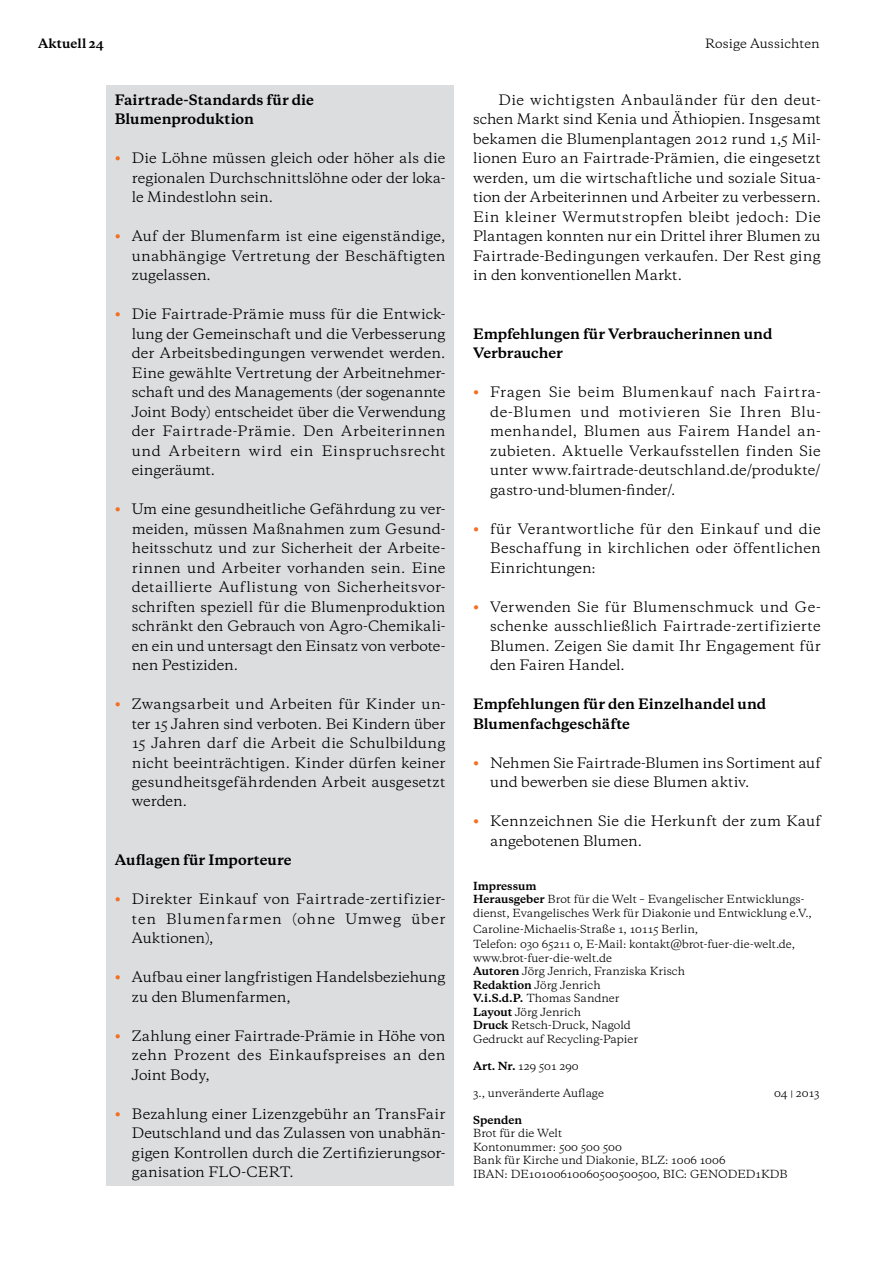
<style>
.page{position:relative;width:893px;height:1263px;background:#fff}
.page>*{position:absolute;margin:0;border:0;box-sizing:border-box;transform-origin:0 0}
.t1{font:13.5px/19.5px "Galaxie Copernicus";letter-spacing:.005em;color:#000;text-align:justify}
.t2{font:13.5px/19.5px "Copernicus";color:#000;text-align:justify}
.t3{font:700 13.5px/19.5px "Copernicus";color:#000}
.t4{font:12px "Copernicus";letter-spacing:.01em;color:#000}
.t5{font:700 12px "Copernicus";letter-spacing:.01em;color:#000}
.t6{font:10.5px/13.5px "Copernicus";color:#000}
.t7{font:700 10.5px "Copernicus";color:#000}
.s1{font-weight:800;color:#f36f21}
.s2{font-weight:700}
</style>
<div class="page">
<div style="left:106px;top:85px;width:348px;height:1100px;background:#dcddde"></div>
<p class="t5" style="left:38px;top:36px;width:67px">Aktuell 24</p>
<p class="t4" style="left:705px;top:36px;width:116px">Rosige Aussichten</p>
<p class="t3" style="left:115px;top:90px;width:201px">Fairtrade-Standards für die<br>Blumenproduktion</p>
<p class="t1" style="left:132px;top:148px;width:315px;text-indent:-17px"><span class="s1">•</span> Die Löhne müssen gleich oder höher als die regionalen Durchschnittslöhne oder der loka&shy;le Mindestlohn sein.</p>
<p class="t1" style="left:132px;top:226px;width:315px;text-indent:-17px"><span class="s1">•</span> Auf der Blumenfarm ist eine eigenständige, unabhängige Vertretung der Beschäftigten zugelassen.</p>
<p class="t1" style="left:132px;top:304px;width:315px;text-indent:-17px"><span class="s1">•</span> Die Fairtrade-Prämie muss für die Entwick&shy;lung der Gemeinschaft und die Verbesserung der Arbeitsbedingungen verwendet werden.<br>Eine gewählte Vertretung der Arbeitnehmer&shy;schaft und des Managements (der sogenannte Joint Body) entscheidet über die Verwendung der Fairtrade-Prämie. Den Arbeiterinnen und Arbeitern wird ein Einspruchsrecht eingeräumt.</p>
<p class="t1" style="left:132px;top:499px;width:315px;text-indent:-17px"><span class="s1">•</span> Um eine gesundheitliche Gefährdung zu ver&shy;meiden, müssen Maßnahmen zum Gesund&shy;heitsschutz und zur Sicherheit der Arbeite&shy;rinnen und Arbeiter vorhanden sein. Eine detaillierte Auflistung von Sicherheitsvor&shy;schriften speziell für die Blumenproduktion schränkt den Gebrauch von Agro-Chemikali&shy;en ein und untersagt den Einsatz von verbote&shy;nen Pestiziden.</p>
<p class="t1" style="left:132px;top:694px;width:315px;text-indent:-17px"><span class="s1">•</span> Zwangsarbeit und Arbeiten für Kinder un&shy;ter 15 Jahren sind verboten. Bei Kindern über 15 Jahren darf die Arbeit die Schulbildung nicht beeinträchtigen. Kinder dürfen keiner gesundheitsgefährdenden Arbeit ausgesetzt werden.</p>
<p class="t3" style="left:115px;top:850px;width:178px">Auflagen für Importeure</p>
<p class="t1" style="left:132px;top:889px;width:315px;text-indent:-17px"><span class="s1">•</span> Direkter Einkauf von Fairtrade-zertifizier&shy;ten Blumenfarmen (ohne Umweg über Auktionen),</p>
<p class="t1" style="left:132px;top:967px;width:315px;text-indent:-17px"><span class="s1">•</span> Aufbau einer langfristigen Handelsbeziehung zu den Blumenfarmen,</p>
<p class="t1" style="left:132px;top:1026px;width:315px;text-indent:-17px"><span class="s1">•</span> Zahlung einer Fairtrade-Prämie in Höhe von zehn Prozent des Einkaufspreises an den Joint Body,</p>
<p class="t1" style="left:132px;top:1104px;width:315px;text-indent:-17px"><span class="s1">•</span> Bezahlung einer Lizenzgebühr an TransFair Deutschland und das Zulassen von unabhän&shy;gigen Kontrollen durch die Zertifizierungsor&shy;ganisation FLO-CERT.</p>
<p class="t2" style="left:473px;top:90px;width:349px;text-indent:26px">Die wichtigsten Anbauländer für den deut&shy;schen Markt sind Kenia und Äthiopien. Insgesamt bekamen die Blumenplantagen 2012 rund 1,5 Mil&shy;lionen Euro an Fairtrade-Prämien, die eingesetzt werden, um die wirtschaftliche und soziale Situa&shy;tion der Arbeiterinnen und Arbeiter zu verbessern.<br>Ein kleiner Wermutstropfen bleibt jedoch: Die Plantagen konnten nur ein Drittel ihrer Blumen zu Fairtrade-Bedingungen verkaufen. Der Rest ging in den konventionellen Markt.</p>
<p class="t3" style="left:473px;top:324px;width:301px">Empfehlungen für Verbraucherinnen und<br>Verbraucher</p>
<p class="t1" style="left:490px;top:382px;width:332px;text-indent:-17px"><span class="s1">•</span> Fragen Sie beim Blumenkauf nach Fairtra&shy;de-Blumen und motivieren Sie Ihren Blu&shy;menhandel, Blumen aus Fairem Handel an&shy;zubieten. Aktuelle Verkaufsstellen finden Sie unter www.fairtrade-deutschland.de/produkte/ gastro-und-blumen-finder/.</p>
<p class="t1" style="left:490px;top:519px;width:332px;text-indent:-17px"><span class="s1">•</span> für Verantwortliche für den Einkauf und die Beschaffung in kirchlichen oder öffentlichen Einrichtungen:</p>
<p class="t1" style="left:490px;top:597px;width:332px;text-indent:-17px"><span class="s1">•</span> Verwenden Sie für Blumenschmuck und Ge&shy;schenke ausschließlich Fairtrade-zertifizierte Blumen. Zeigen Sie damit Ihr Engagement für den Fairen Handel.</p>
<p class="t3" style="left:473px;top:694px;width:295px">Empfehlungen für den Einzelhandel und<br>Blumenfachgeschäfte</p>
<p class="t1" style="left:490px;top:753px;width:332px;text-indent:-17px"><span class="s1">•</span> Nehmen Sie Fairtrade-Blumen ins Sortiment auf und bewerben sie diese Blumen aktiv.</p>
<p class="t1" style="left:490px;top:811px;width:332px;text-indent:-17px"><span class="s1">•</span> Kennzeichnen Sie die Herkunft der zum Kauf angebotenen Blumen.</p>
<p class="t6" style="left:473px;top:879px;width:340px"><span class="s2">Impressum<br>Herausgeber</span> Brot für die Welt – Evangelischer Entwicklungs&shy;dienst, Evangelisches Werk für Diakonie und Entwicklung e.V.,</p>
<p class="t6" style="left:473px;top:921px;width:324px;line-height:15.8px">Caroline-Michaelis-Straße 1, 10115 Berlin,<br>Telefon: 030 65211 0, E-Mail: kontakt@brot-fuer-die-welt.de,</p>
<p class="t6" style="left:473px;top:951px;width:213px">www.brot-fuer-die-welt.de<br><span class="s2">Autoren</span> Jörg Jenrich, Franziska Krisch<br><span class="s2">Redaktion</span> Jörg Jenrich<br><span class="s2">V.i.S.d.P.</span> Thomas Sandner<br><span class="s2">Layout</span> Jörg Jenrich<br><span class="s2">Druck</span> Retsch-Druck, Nagold<br>Gedruckt auf Recycling-Papier</p>
<p class="t6" style="left:473px;top:1059px;width:107px"><span class="s2">Art. Nr.</span> 129 501 290</p>
<p class="t6" style="left:473px;top:1086px;width:132px">3., unveränderte Auflage</p>
<p class="t6" style="left:774px;top:1086px;width:47px">04 | 2013</p>
<p class="t7" style="left:473px;top:1113px;width:51px">Spenden</p>
<p class="t6" style="left:473px;top:1127px;width:316px">Brot für die Welt<br>Kontonummer: 500 500 500<br>Bank für Kirche und Diakonie, BLZ: 1006 1006<br>IBAN: DE10100610060500500500, BIC: GENODED1KDB</p>
</div>
